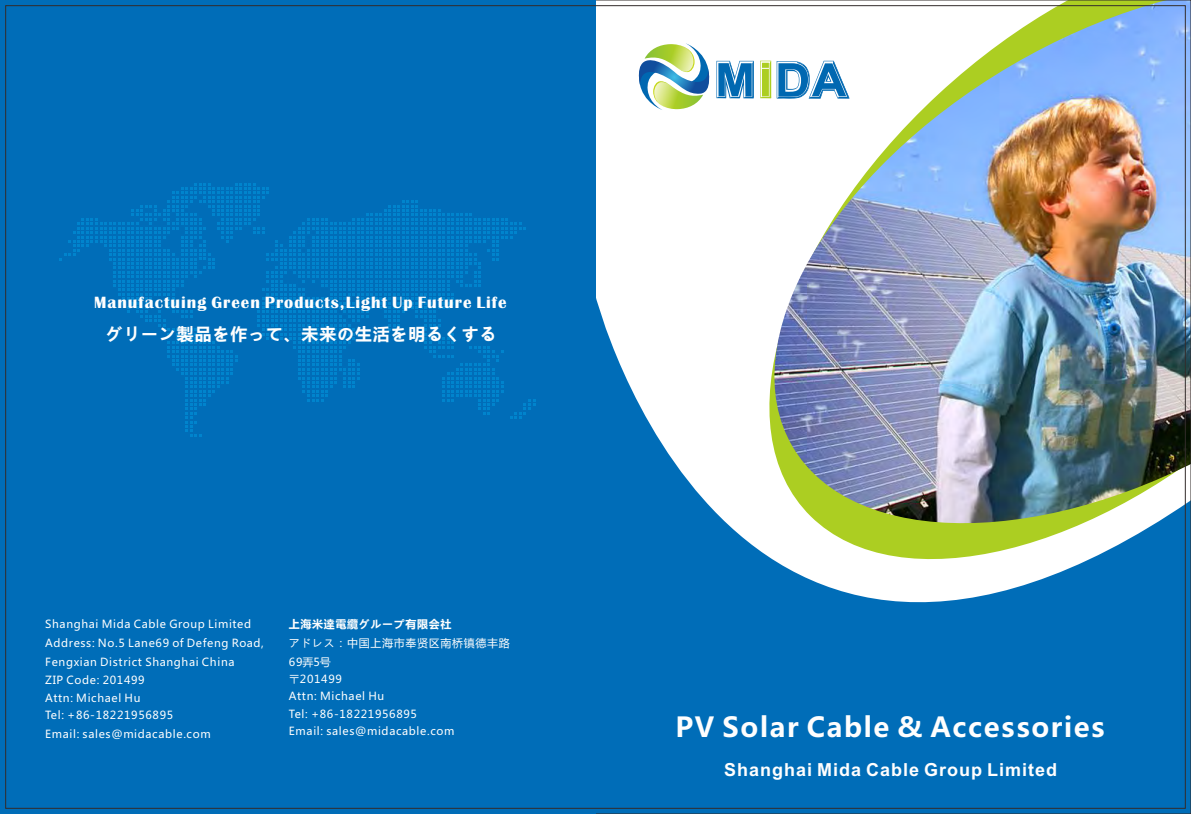
<style>
.page{position:relative;width:1191px;height:814px;background:#fff}
.page>*{position:absolute;margin:0;border:0;box-sizing:border-box;transform-origin:0 0}
.t1{font:700 27.2px "Microsoft Ya Hei";letter-spacing:.06em;color:#fefefe}
.t2{font:700 18px "Arial";letter-spacing:.055em;color:#fefefe}
.t3{font:700 16.9px "Britannic";letter-spacing:.06em;color:#fefefe}
.t4{font:700 16.8px "Microsoft Ya Hei";letter-spacing:.06em;color:#fefefe}
.t5{font:11px/18.9px "Microsoft Ya Hei";letter-spacing:.06em;color:#fefefe}
.t6{font:700 11px "Microsoft Ya Hei";letter-spacing:.06em;color:#fefefe}
</style>
<div class="page">
<svg style="left:595px;top:296px;width:594px;height:516px;background:#197bbe"></svg>
<svg style="left:723px;top:296px;width:466px;height:306px"></svg>
<img style="left:731px;top:97px;width:458px;height:453px">
<img style="left:753px;top:2px;width:436px;height:95px">
<div style="left:0;top:0;width:595px;height:814px;background:#006db8"></div>
<svg style="left:59px;top:183px;width:476px;height:254px"></svg>
<svg style="left:638px;top:43px;width:115px;height:67px"></svg>
<svg style="left:760px;top:61px;width:89px;height:37px"></svg>
<h3 class="t3" style="left:94px;top:296px;width:414px">Manufactuing Green Products,Light Up Future Life</h3>
<h3 class="t4" style="left:106px;top:326px;width:392px">グリーン製品を作って、未来の生活を明るくする</h3>
<p class="t5" style="left:45px;top:615px;width:220px">Shanghai Mida Cable Group Limited<br>Address: No.5 Lane69 of Defeng Road,<br>Fengxian District Shanghai China<br>ZIP Code: 201499</p>
<p class="t5" style="left:45px;top:690px;width:130px;line-height:17.4px">Attn: Michael Hu<br>Tel: +86-18221956895</p>
<p class="t5" style="left:45px;top:725px;width:167px">Email: sales@midacable.com</p>
<p class="t6" style="left:289px;top:618px;width:164px">上海米達電纜グループ有限会社</p>
<p class="t5" style="left:289px;top:634px;width:222px">アドレス：中国上海市奉贤区南桥镇德丰路<br>69弄5号</p>
<p class="t5" style="left:289px;top:671px;width:167px;line-height:17.4px">〒201499<br>Attn: Michael Hu<br>Tel: +86-18221956895<br>Email: sales@midacable.com</p>
<h1 class="t1" style="left:675px;top:715px;width:431px">PV Solar Cable &amp; Accessories</h1>
<h2 class="t2" style="left:724px;top:763px;width:334px">Shanghai Mida Cable Group Limited</h2>
</div>
